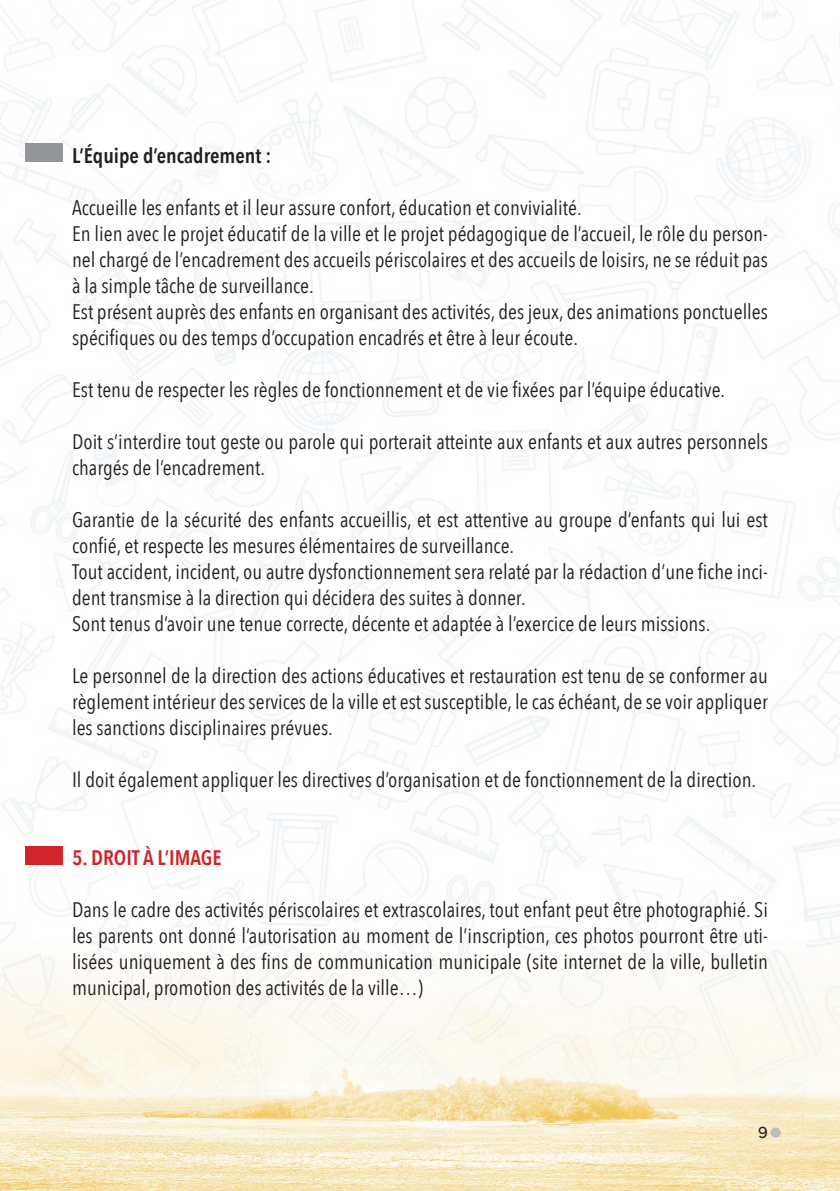
<style>
.page{position:relative;width:840px;height:1191px;background:#fff}
.page>*{position:absolute;margin:0;border:0;box-sizing:border-box;transform-origin:0 0}
.t1{font:21px/26px "Avenir Next Condensed";color:#231f20}
.t2{font:600 21px "Avenir Next Condensed";color:#231f20}
.t3{font:600 21px "Avenir Next Condensed";color:#d1232a}
.t4{font:500 16px "Uber Move";color:#231f20}
</style>
<div class="page">
<img style="left:0;top:6px;width:839px;height:1184px">
<div style="left:770px;top:1127px;width:10px;height:10px;background:#bcbdc0;border-radius:50%"></div>
<div style="left:25px;top:143px;width:37px;height:19px;background:#939598"></div>
<div style="left:25px;top:846px;width:37px;height:19px;background:#d1232a"></div>
<p class="t2" style="left:72px;top:137px;width:201px">L’Équipe d’encadrement :</p>
<p class="t1" style="left:72px;top:194px;width:697px">Accueille les enfants et il leur assure confort, éducation et convivialité.<br>En lien avec le projet éducatif de la ville et le projet pédagogique de l’accueil, le rôle du person&shy;nel chargé de l’encadrement des accueils périscolaires et des accueils de loisirs, ne se réduit pas à la simple tâche de surveillance.<br>Est présent auprès des enfants en organisant des activités, des jeux, des animations ponctuelles spécifiques ou des temps d’occupation encadrés et être à leur écoute.</p>
<p class="t1" style="left:72px;top:376px;width:654px">Est tenu de respecter les règles de fonctionnement et de vie fixées par l’équipe éducative.</p>
<p class="t1" style="left:72px;top:428px;width:697px">Doit s’interdire tout geste ou parole qui porterait atteinte aux enfants et aux autres personnels chargés de l’encadrement.</p>
<p class="t1" style="left:72px;top:506px;width:697px">Garantie de la sécurité des enfants accueillis, et est attentive au groupe d’enfants qui lui est confié, et respecte les mesures élémentaires de surveillance.<br>Tout accident, incident, ou autre dysfonctionnement sera relaté par la rédaction d’une fiche inci&shy;dent transmise à la direction qui décidera des suites à donner.<br>Sont tenus d’avoir une tenue correcte, décente et adaptée à l’exercice de leurs missions.</p>
<p class="t1" style="left:72px;top:662px;width:697px;text-align:justify">Le personnel de la direction des actions éducatives et restauration est tenu de se conformer au règlement intérieur des services de la ville et est susceptible, le cas échéant, de se voir appliquer les sanctions disciplinaires prévues.</p>
<p class="t1" style="left:72px;top:766px;width:685px">Il doit également appliquer les directives d’organisation et de fonctionnement de la direction.</p>
<p class="t3" style="left:72px;top:839px;width:151px">5. DROIT À L’IMAGE</p>
<p class="t1" style="left:72px;top:896px;width:697px;text-align:justify">Dans le cadre des activités périscolaires et extrascolaires, tout enfant peut être photographié. Si les parents ont donné l’autorisation au moment de l’inscription, ces photos pourront être uti&shy;lisées uniquement à des fins de communication municipale (site internet de la ville, bulletin municipal, promotion des activités de la ville…)</p>
<p class="t4" style="left:757px;top:1123px;width:11px">9</p>
</div>
